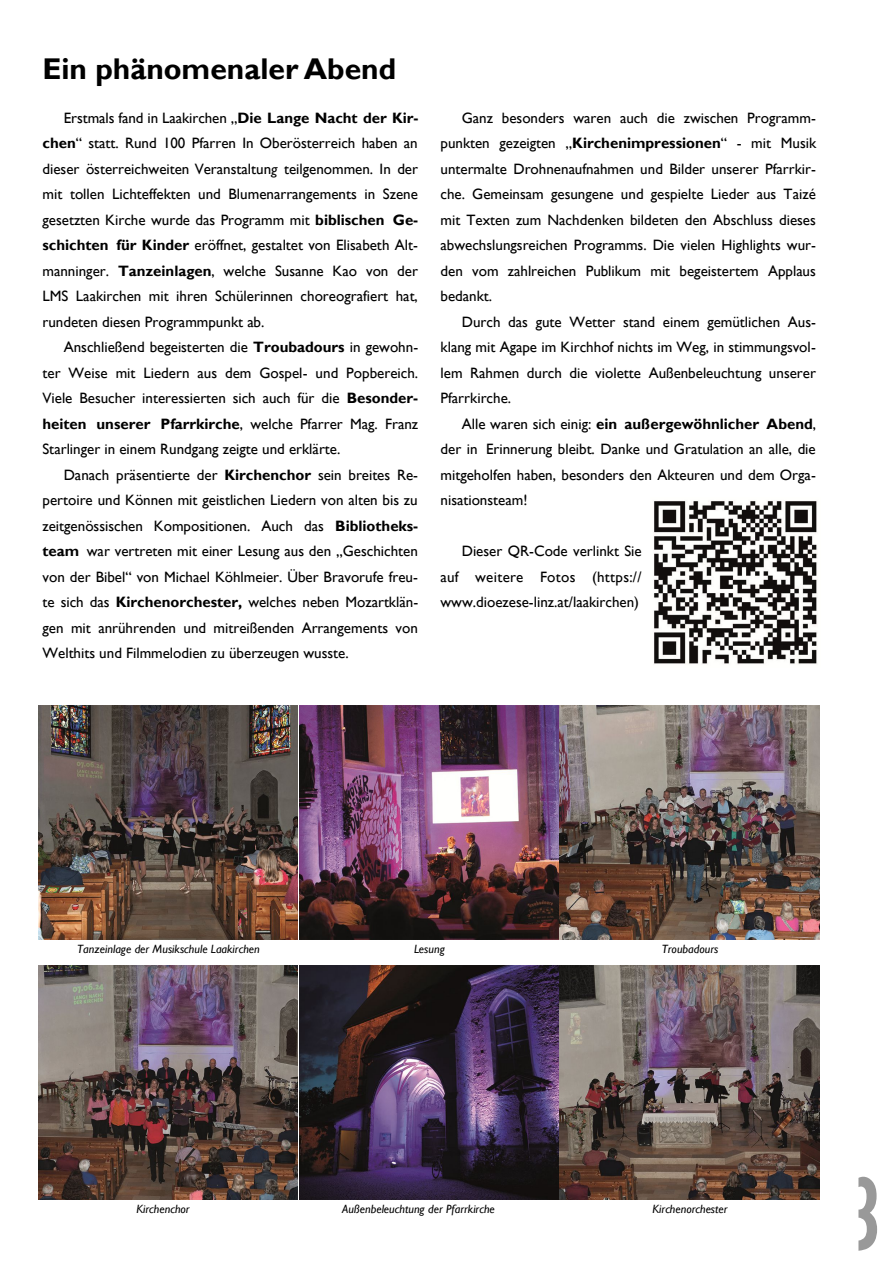
<style>
.page{position:relative;width:893px;height:1263px;background:#fff}
.page>*{position:absolute;margin:0;border:0;box-sizing:border-box;transform-origin:0 0}
.t1{font:700 extra-condensed 91.5px "Gill Sans";color:#999}
.t2{font:700 30px "Gill Sans";color:#000}
.t3{font:15px/25.5px "Gill Sans";color:#000;text-align:justify}
.t4{font:italic 12px "Gill Sans";color:#000}
.s1{font-weight:700}
.s2{font-style:italic}
</style>
<div class="page">
<img style="left:653px;top:501px;width:165px;height:164px">
<img style="left:38px;top:965px;width:259px;height:234px">
<img style="left:299px;top:706px;width:259px;height:234px">
<img style="left:299px;top:965px;width:259px;height:234px">
<img style="left:560px;top:965px;width:259px;height:234px">
<img style="left:560px;top:706px;width:259px;height:234px">
<img style="left:38px;top:706px;width:259px;height:234px">
<h2 class="t2" style="left:42px;top:51px;width:355px">Ein phänomenaler Abend</h2>
<p class="t3" style="left:42px;top:105px;width:377px;text-indent:21px">Erstmals fand in Laakirchen „<span class="s1">Die Lange Nacht der Kir&shy;chen</span>“ statt. Rund 100 Pfarren In Oberösterreich haben an dieser österreichweiten Veranstaltun<span class="s2">g</span> teilgenommen. In der mit tollen Lichteffekten und Blumenarrangements in Szene gesetzten Kirche wurde das Programm mit <span class="s1">biblischen Ge&shy;schichten für Kinder</span> eröffnet, gestaltet von Elisabeth Alt&shy;manninger. <span class="s1">Tanzeinlagen</span>, welche Susanne Kao von der LMS Laakirchen mit ihren Schülerinnen choreografiert hat, rundeten diesen Programmpunkt ab.</p>
<p class="t3" style="left:42px;top:334px;width:377px;text-indent:21px">Anschließend begeisterten die <span class="s1">Troubadours</span> in gewohn&shy;ter Weise mit Liedern aus dem Gospel- und Popbereich.<br>Viele Besucher interessierten sich auch für die <span class="s1">Besonder&shy;heiten unserer Pfarrkirche</span>, welche Pfarrer Mag. Franz Starlinger in einem Rundgang zeigte und erklärte.</p>
<p class="t3" style="left:42px;top:462px;width:377px;text-indent:21px">Danach präsentierte der <span class="s1">Kirchenchor</span> sein breites Re&shy;pertoire und Können mit geistlichen Liedern von alten bis zu zeitgenössischen Kompositionen. Auch das <span class="s1">Bibliotheks&shy;team</span> war vertreten mit einer Lesung aus den „Geschichten von der Bibel“ von Michael Köhlmeier. Über Bravorufe freu&shy;te sich das <span class="s1">Kirchenorchester,</span> welches neben Mozartklän&shy;gen mit anrührenden und mitreißenden Arrangements von Welthits und Filmmelodien zu überzeugen wusste.</p>
<p class="t3" style="left:440px;top:105px;width:377px;text-indent:21px">Ganz besonders waren auch die zwischen Programm&shy;punkten gezeigten „<span class="s1">Kirchenimpressionen</span>“ - mit Musik untermalte Drohnenaufnahmen und Bilder unserer Pfarrkir&shy;che. Gemeinsam gesungene und gespielte Lieder aus Taizé mit Texten zum Nachdenken bildeten den Abschluss dieses abwechslungsreichen Programms. Die vielen Highlights wur&shy;den vom zahlreichen Publikum mit begeistertem Applaus bedankt.</p>
<p class="t3" style="left:440px;top:309px;width:377px;text-indent:21px">Durch das gute Wetter stand einem gemütlichen Aus&shy;klang mit Agape im Kirchhof nichts im Weg, in stimmungsvol&shy;lem Rahmen durch die violette Außenbeleuchtung unserer Pfarrkirche.</p>
<p class="t3" style="left:440px;top:411px;width:377px;text-indent:21px">Alle waren sich einig: <span class="s1">ein außergewöhnlicher Abend</span>, der in Erinnerung bleibt. Danke und Gratulation an alle, die mitgeholfen haben, besonders den Akteuren und dem Orga&shy;nisationsteam!</p>
<p class="t3" style="left:440px;top:538px;width:203px;text-indent:21px">Dieser QR-Code verlinkt Sie auf weitere Fotos (https:// www.dioezese-linz.at/laakirchen)</p>
<p class="t4" style="left:77px;top:942px;width:184px">Tanzeinlage der Musikschule Laakirchen</p>
<p class="t4" style="left:414px;top:942px;width:32px">Lesung</p>
<p class="t4" style="left:662px;top:942px;width:58px">Troubadours</p>
<p class="t4" style="left:137px;top:1201px;width:55px">Kirchenchor</p>
<p class="t4" style="left:342px;top:1201px;width:154px">Außenbeleuchtung der Pfarrkirche</p>
<p class="t4" style="left:652px;top:1201px;width:76px">Kirchenorchester</p>
<h1 class="t1" style="left:857px;top:1159px;width:22px">3</h1>
</div>
